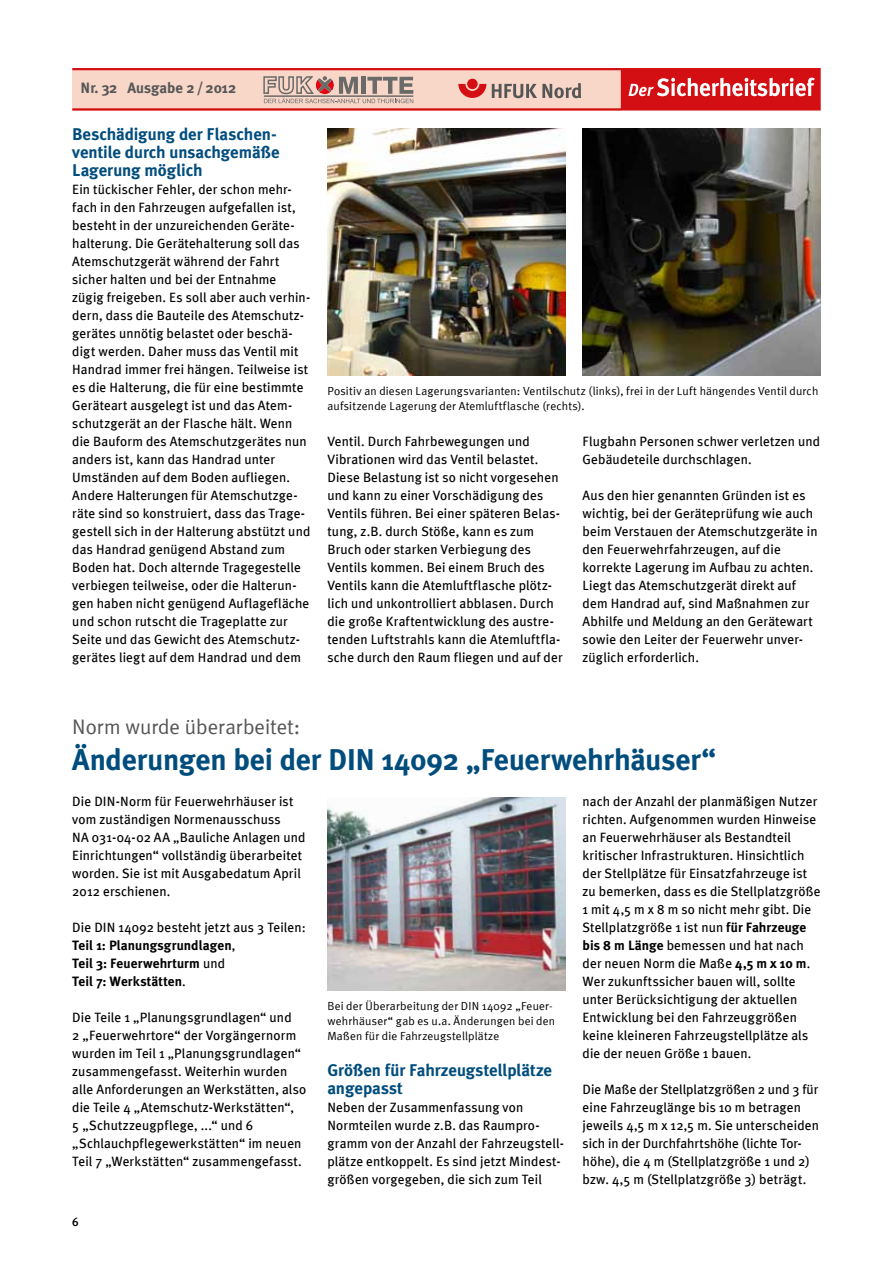
<style>
.page{position:relative;width:893px;height:1263px;background:#fff}
.page>*{position:absolute;margin:0;border:0;box-sizing:border-box;transform-origin:0 0}
.t1{font:700 30px "Meta Plus";letter-spacing:-.01em;color:#004d7d}
.t2{font:21px "Meta Plus Normal";letter-spacing:-.005em;color:#565656}
.t3{font:700 16.95px/18px "Meta Plus";letter-spacing:-.005em;color:#004d7d}
.t4{font:700 15px "Meta Plus";color:#565656}
.t5{font:13.5px/18px "Meta Plus";letter-spacing:.01em;color:#000}
.t6{font:700 13.5px/18px "Meta Plus";letter-spacing:.005em;color:#000}
.t7{font:500 12px "Meta Plus";color:#000}
.t8{font:11.7px/15px "Meta Plus Normal";letter-spacing:.015em;color:#000}
.s1{font-weight:400}
.s2{font-weight:700}
</style>
<div class="page">
<svg style="left:72px;top:68px;width:749px;height:43px;background:#e2928b"></svg>
<img style="left:327px;top:129px;width:239px;height:247px">
<img style="left:583px;top:129px;width:238px;height:247px">
<img style="left:327px;top:797px;width:239px;height:194px">
<p class="t4" style="left:81px;top:79px;width:157px">Nr. 32 Ausgabe 2/2012</p>
<p class="t3" style="left:72px;top:125px;width:209px">Beschädigung der Flaschen&shy;ventile durch unsachgemäße<br>Lagerung möglich</p>
<p class="t5" style="left:72px;top:181px;width:240px">Ein tückischer Fehler, der schon mehr&shy;fach in den Fahrzeugen aufgefallen ist, besteht in der unzureichenden Geräte&shy;halterung. Die Gerätehalterung soll das Atemschutzgerät während der Fahrt sicher halten und bei der Entnahme zügig freigeben. Es soll aber auch verhin&shy;dern, dass die Bauteile des Atemschutz&shy;gerätes unnötig belastet oder beschä&shy;digt werden. Daher muss das Ventil mit Handrad immer frei hängen. Teilweise ist es die Halterung, die für eine bestimmte Geräteart ausgelegt ist und das Atem&shy;schutzgerät an der Flasche hält. Wenn die Bauform des Atemschutzgerätes nun anders ist, kann das Handrad unter Umständen auf dem Boden aufliegen.<br>Andere Halterungen für Atemschutzge&shy;räte sind so konstruiert, dass das Trage&shy;gestell sich in der Halterung abstützt und das Handrad genügend Abstand zum Boden hat. Doch alternde Tragegestelle verbiegen teilweise, oder die Halterun&shy;gen haben nicht genügend Auflagefläche und schon rutscht die Trageplatte zur Seite und das Gewicht des Atemschutz&shy;gerätes liegt auf dem Handrad und dem</p>
<p class="t8" style="left:327px;top:383px;width:492px">Positiv an diesen Lagerungsvarianten: Ventilschutz (links), frei in der Luft hängendes Ventil durch aufsitzende Lagerung der Atemluftflasche (rechts).</p>
<p class="t5" style="left:327px;top:432px;width:237px">Ventil. Durch Fahrbewegungen und Vibrationen wird das Ventil belastet.<br>Diese Belastung ist so nicht vorgesehen und kann zu einer Vorschädigung des Ventils führen. Bei einer späteren Belas&shy;tung, z.B. durch Stöße, kann es zum Bruch oder starken Verbiegung des Ventils kommen. Bei einem Bruch des Ventils kann die Atemluftflasche plötz&shy;lich und unkontrolliert abblasen. Durch die große Kraftentwicklung des austre&shy;tenden Luftstrahls kann die Atemluftfla&shy;sche durch den Raum fliegen und auf der</p>
<p class="t5" style="left:583px;top:432px;width:239px">Flugbahn Personen schwer verletzen und<br>Gebäudeteile durchschlagen.</p>
<p class="t5" style="left:583px;top:486px;width:236px">Aus den hier genannten Gründen ist es wichtig, bei der Geräteprüfung wie auch beim Verstauen der Atemschutzgeräte in den Feuerwehrfahrzeugen, auf die korrekte Lagerung im Aufbau zu achten.<br>Liegt das Atemschutzgerät direkt auf dem Handrad auf, sind Maßnahmen zur Abhilfe und Meldung an den Gerätewart sowie den Leiter der Feuerwehr unver&shy;züglich erforderlich.</p>
<h2 class="t2" style="left:72px;top:715px;width:229px">Norm wurde überarbeitet:</h2>
<h1 class="t1" style="left:72px;top:743px;width:645px">Änderungen bei der DIN 14092 „Feuerwehrhäuser“</h1>
<p class="t5" style="left:72px;top:792px;width:235px">Die DIN-Norm für Feuerwehrhäuser ist vom zuständigen Normenausschuss<br>NA 031-04-02 AA „Bauliche Anlagen und Einrichtungen“ vollständig überarbeitet worden. Sie ist mit Ausgabedatum April 2012 erschienen.</p>
<p class="t6" style="left:72px;top:918px;width:235px"><span class="s1">Die DIN 14092 besteht jetzt aus 3 Teilen:<br></span>Teil 1: Planungsgrundlagen<span class="s1">,<br></span>Teil 3: Feuerwehrturm <span class="s1">und<br></span>Teil 7: Werkstätten<span class="s1">.</span></p>
<p class="t5" style="left:72px;top:1008px;width:236px">Die Teile 1 „Planungsgrundlagen“ und<br>2 „Feuerwehrtore“ der Vorgängernorm wurden im Teil 1 „Planungsgrundlagen“ zusammengefasst. Weiterhin wurden alle Anforderungen an Werkstätten, also die Teile 4 „Atemschutz-Werkstätten“,<br>5 „Schutzzeugpflege, ...“ und 6 „Schlauchpflegewerkstätten“ im neuen Teil 7 „Werkstätten“ zusammengefasst.</p>
<p class="t7" style="left:72px;top:1215px;width:8px">6</p>
<p class="t8" style="left:327px;top:999px;width:229px">Bei der Überarbeitung der DIN 14092 „Feuer&shy;wehrhäuser“ gab es u.a. Änderungen bei den<br>Maßen für die Fahrzeugstellplätze</p>
<p class="t3" style="left:327px;top:1061px;width:226px">Größen für Fahrzeugstellplätze angepasst</p>
<p class="t5" style="left:327px;top:1099px;width:238px">Neben der Zusammenfassung von Normteilen wurde z.B. das Raumpro&shy;gramm von der Anzahl der Fahrzeugstell&shy;plätze entkoppelt. Es sind jetzt Mindest&shy;größen vorgegeben, die sich zum Teil</p>
<p class="t5" style="left:583px;top:792px;width:240px">nach der Anzahl der planmäßigen Nutzer richten. Aufgenommen wurden Hinweise an Feuerwehrhäuser als Bestandteil kritischer Infrastrukturen. Hinsichtlich der Stellplätze für Einsatzfahrzeuge ist zu bemerken, dass es die Stellplatzgröße 1 mit 4,5 m x 8 m so nicht mehr gibt. Die Stellplatzgröße 1 ist nun <span class="s2">für Fahrzeuge bis 8 m Länge</span> bemessen und hat nach der neuen Norm die Maße <span class="s2">4,5 m x 10 m</span>.<br>Wer zukunftssicher bauen will, sollte unter Berücksichtigung der aktuellen Entwicklung bei den Fahrzeuggrößen keine kleineren Fahrzeugstellplätze als die der neuen Größe 1 bauen.</p>
<p class="t5" style="left:583px;top:1080px;width:238px">Die Maße der Stellplatzgrößen 2 und 3 für eine Fahrzeuglänge bis 10 m betragen jeweils 4,5 m x 12,5 m. Sie unterscheiden sich in der Durchfahrtshöhe (lichte Tor&shy;höhe), die 4 m (Stellplatzgröße 1 und 2) bzw. 4,5 m (Stellplatzgröße 3) beträgt.</p>
</div>
